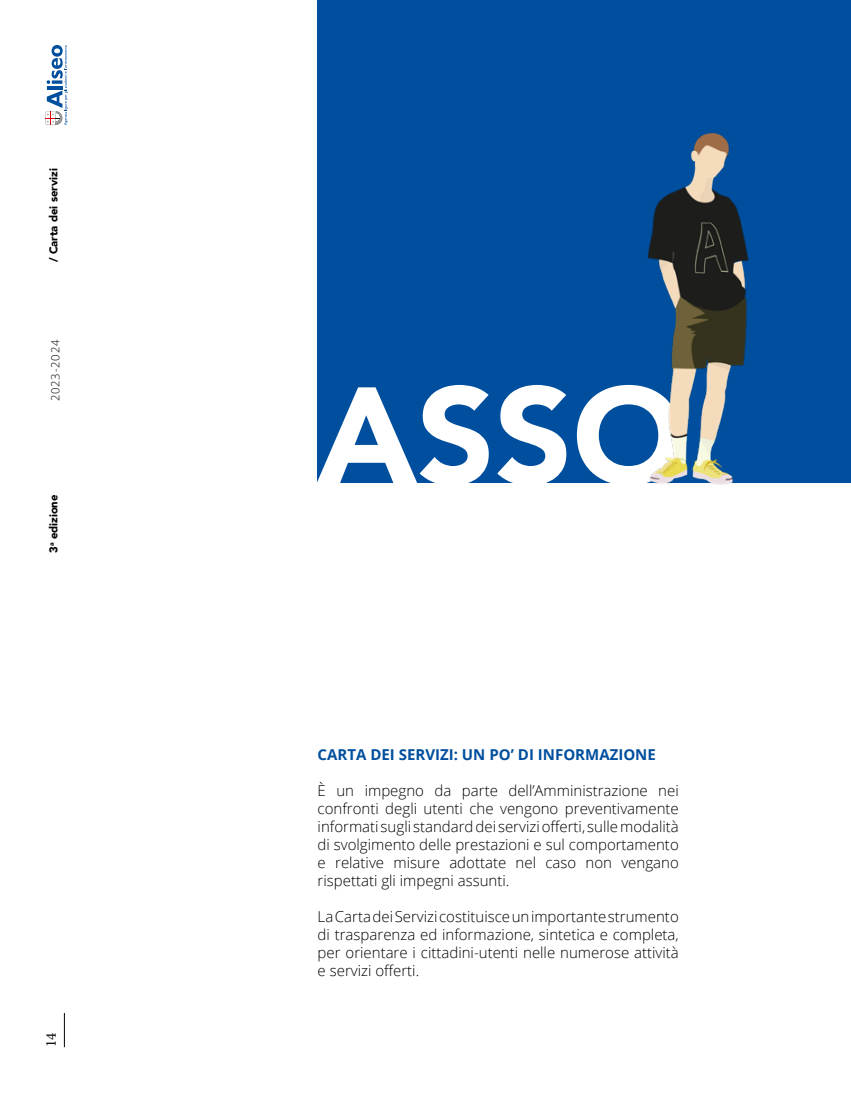
<style>
.page{position:relative;width:851px;height:1099px;background:#fff}
.page>*{position:absolute;margin:0;border:0;box-sizing:border-box;transform-origin:0 0}
.t1{font:300 15px/18px "Open Sans";color:#000;text-align:justify}
.t2{font:700 15px "Open Sans";color:#004f9e}
.t3{font:15px "Minion Pro";color:#000}
.t4{font:900 11.25px "Avenir";color:#000}
.t5{font:300 11.25px "Open Sans";letter-spacing:.075em;color:#000}
</style>
<div class="page">
<hr style="left:64px;top:1012px;width:1px;height:35px;background:#000">
<svg style="left:45px;top:45px;width:23px;height:80px"></svg>
<div style="left:317px;top:0;width:533px;height:483px;background:#004f9e"></div>
<svg style="left:317px;top:385px;width:200px;height:98px"></svg>
<img style="left:517px;top:133px;width:232px;height:352px">
<p class="t4" style="left:44px;top:262px;width:95px;rotate:-90deg">/ Carta dei servizi</p>
<p class="t5" style="left:48px;top:401px;width:63px;rotate:-90deg">2023-2024</p>
<p class="t4" style="left:44px;top:553px;width:60px;rotate:-90deg">3<sup>a</sup> edizione</p>
<p class="t3" style="left:41px;top:1047px;width:16px;rotate:-90deg">14</p>
<p class="t2" style="left:317px;top:743px;width:340px">CARTA DEI SERVIZI: UN PO’ DI INFORMAZIONE</p>
<p class="t1" style="left:317px;top:780px;width:362px">È un impegno da parte dell’Amministrazione nei confronti degli utenti che vengono preventivamente informati sugli standard dei servizi offerti, sulle modalità di svolgimento delle prestazioni e sul comportamento e relative misure adottate nel caso non vengano rispettati gli impegni assunti.</p>
<p class="t1" style="left:317px;top:906px;width:362px">La Carta dei Servizi costituisce un importante strumento di trasparenza ed informazione, sintetica e completa, per orientare i cittadini-utenti nelle numerose attività e servizi offerti.</p>
</div>
